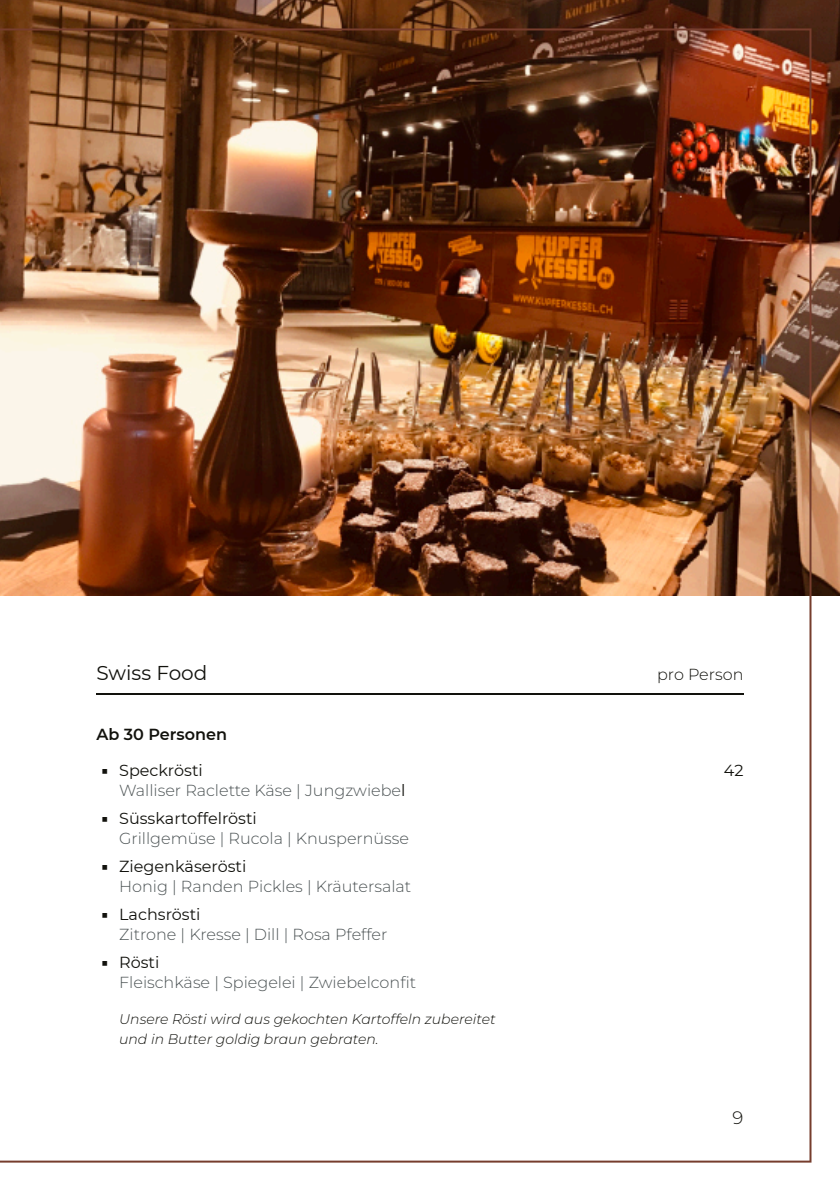
<style>
.page{position:relative;width:840px;height:1191px;background:#fff}
.page>*{position:absolute;margin:0;border:0;box-sizing:border-box;transform-origin:0 0}
.t1{font:20px "Montserrat";color:#12120d}
.t2{font:300 18px "Montserrat";color:#12120d}
.t3{font:300 16px/20px "Montserrat";color:#4d5455}
.t4{font:600 16px "Montserrat";color:#12120d}
.t5{font:300 16px "Montserrat";color:#12120d}
.t6{font:16px "Montserrat";color:#12120d}
.t7{font:italic 300 14px/20px "Montserrat";color:#12120d}
.s1{font-family:"Lucida Grande";font-weight:400;color:#12120d}
.s2{font-weight:400;color:#12120d}
</style>
<div class="page">
<img style="left:0;top:0;width:839px;height:595px">
<img style="left:0;top:28px;width:811px;height:1134px">
<hr style="left:96px;top:693px;width:647px;height:1px;background:#12120d">
<p class="t1" style="left:96px;top:661px;width:112px">Swiss Food</p>
<p class="t5" style="left:656px;top:665px;width:88px">pro Person</p>
<p class="t4" style="left:96px;top:725px;width:132px">Ab 30 Personen</p>
<p class="t3" style="left:119px;top:760px;width:288px;text-indent:-18px"><span class="s1">▪</span> <span class="s2">Speckrösti<br></span>Walliser Raclette Käse | Jungzwiebe<span class="s2">l</span></p>
<p class="t3" style="left:119px;top:808px;width:291px;text-indent:-18px"><span class="s1">▪</span> <span class="s2">Süsskartoffelrösti<br></span>Grillgemüse | Rucola | Knuspernüsse</p>
<p class="t3" style="left:119px;top:856px;width:293px;text-indent:-18px"><span class="s1">▪</span> <span class="s2">Ziegenkäserösti<br></span>Honig | Randen Pickles | Kräutersalat</p>
<p class="t3" style="left:119px;top:904px;width:270px;text-indent:-18px"><span class="s1">▪</span> <span class="s2">Lachsrösti<br></span>Zitrone | Kresse | Dill | Rosa Pfeffer</p>
<p class="t3" style="left:119px;top:952px;width:298px;text-indent:-18px"><span class="s1">▪</span> <span class="s2">Rösti<br></span>Fleischkäse | Spiegelei | Zwiebelconfit</p>
<p class="t7" style="left:119px;top:1009px;width:378px">Unsere Rösti wird aus gekochten Kartoffeln zubereitet und in Butter goldig braun gebraten.</p>
<p class="t6" style="left:723px;top:761px;width:21px">42</p>
<p class="t2" style="left:732px;top:1107px;width:12px">9</p>
</div>
